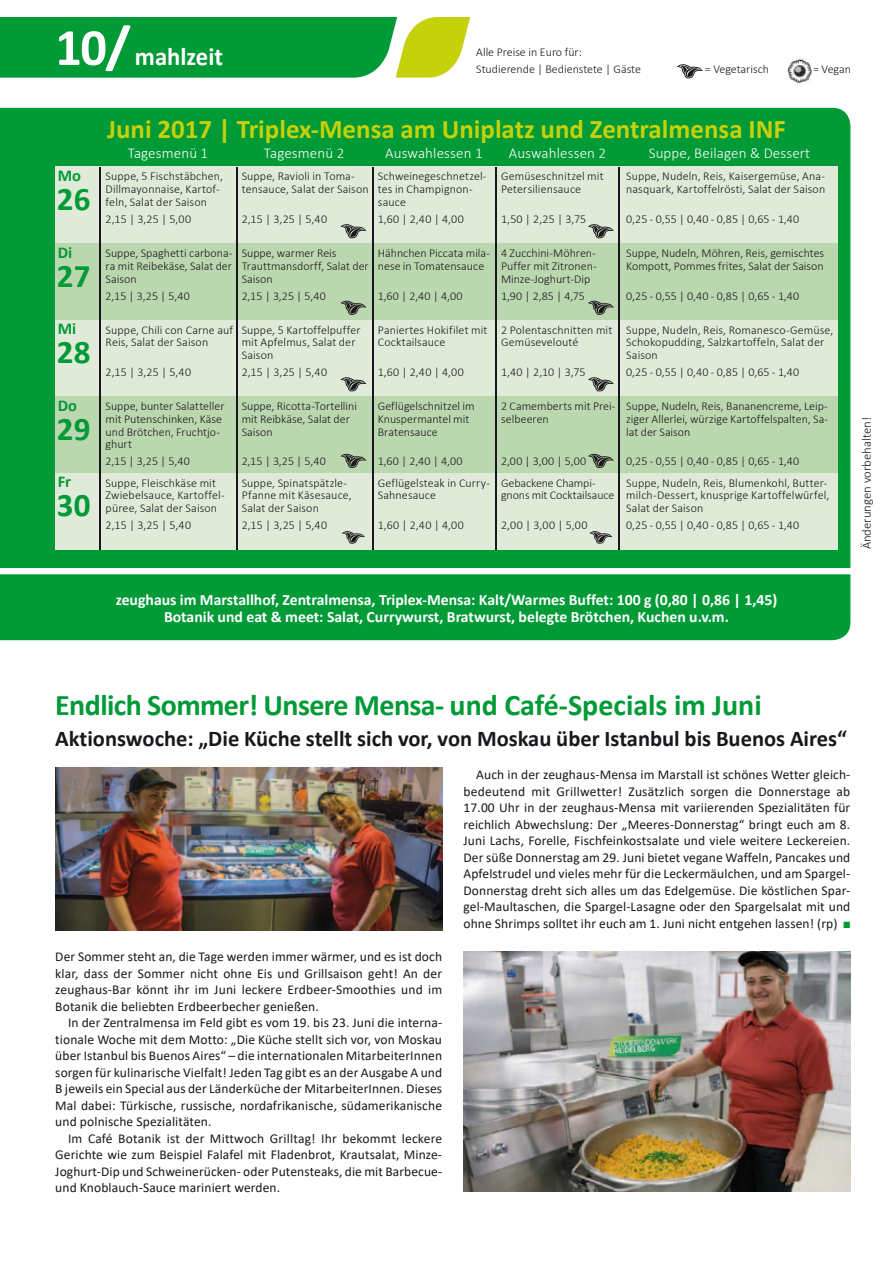
<style>
.page{position:relative;width:893px;height:1263px;background:#fff}
.page>*{position:absolute;margin:0;border:0;box-sizing:border-box;transform-origin:0 0}
.t1{font:700 33px "Calibri";color:#009a36}
.t2{font:700 30px "Calibri";letter-spacing:-.02em;color:#009a36}
.t3{font:700 27px "Calibri";color:#c5d10a}
.t4{font:700 25.5px "Calibri";color:#fff}
.t5{font:700 22.5px "Calibri";color:#1a171c}
.t6{font:700 16.5px "Calibri";color:#009a36}
.t7{font:700 15.75px/17.2px "Calibri";color:#fff;text-align:center}
.t8{font:300 15px "Calibri";letter-spacing:.01em;color:#fff}
.t9{font:13.5px/16.5px "Calibri";letter-spacing:.01em;color:#1a171c;text-align:justify}
.t10{font:300 12.75px "Calibri";color:#1a171c}
.t11{font:300 12px/12.8px "Calibri";letter-spacing:.005em;color:#1a171c}
.s1{font-size:52.5px}
</style>
<div class="page">
<svg style="left:0;top:17px;width:470px;height:61px;background:#27a73e"></svg>
<svg style="left:677px;top:64px;width:26px;height:14px"></svg>
<img style="left:786px;top:58px;width:26px;height:25px">
<img style="left:55px;top:768px;width:387px;height:163px">
<div style="left:0;top:574px;width:850px;height:66px;background:#009a36"></div>
<div style="left:0;top:108px;width:850px;height:460px;background:#009a36"></div>
<div style="left:55px;top:167px;width:783px;height:76px;background:#dfebd8"></div>
<div style="left:55px;top:243px;width:783px;height:77px;background:#bbd7af"></div>
<div style="left:55px;top:320px;width:783px;height:76px;background:#dfebd8"></div>
<div style="left:55px;top:396px;width:783px;height:77px;background:#bbd7af"></div>
<div style="left:55px;top:473px;width:783px;height:76px;background:#dfebd8"></div>
<hr style="left:99px;top:167px;width:1px;height:382px;background:#1a171c">
<hr style="left:236px;top:167px;width:1px;height:382px;background:#1a171c">
<hr style="left:372px;top:167px;width:1px;height:382px;background:#1a171c">
<hr style="left:495px;top:167px;width:2px;height:382px;background:#1a171c">
<hr style="left:618px;top:167px;width:2px;height:382px;background:#1a171c">
<svg style="left:589px;top:531px;width:23px;height:13px"></svg>
<svg style="left:588px;top:454px;width:26px;height:14px"></svg>
<svg style="left:588px;top:377px;width:26px;height:14px"></svg>
<svg style="left:588px;top:301px;width:26px;height:14px"></svg>
<svg style="left:588px;top:224px;width:26px;height:14px"></svg>
<svg style="left:342px;top:531px;width:23px;height:13px"></svg>
<svg style="left:340px;top:454px;width:26px;height:14px"></svg>
<svg style="left:340px;top:224px;width:26px;height:14px"></svg>
<svg style="left:340px;top:301px;width:26px;height:14px"></svg>
<svg style="left:340px;top:377px;width:26px;height:14px"></svg>
<img style="left:463px;top:952px;width:387px;height:240px">
<h3 class="t4" style="left:55px;top:38px;width:169px"><span class="s1">10/</span>mahlzeit</h3>
<p class="t11" style="left:476px;top:43px;width:166px;line-height:17px">Alle Preise in Euro für:<br>Studierende | Bedienstete | Gäste</p>
<p class="t11" style="left:705px;top:62px;width:66px">= Vegetarisch</p>
<p class="t11" style="left:813px;top:62px;width:39px">= Vegan</p>
<h3 class="t6" style="left:58px;top:164px;width:25px">Mo</h3>
<h1 class="t1" style="left:57px;top:176px;width:35px">26</h1>
<h3 class="t6" style="left:58px;top:241px;width:16px">Di</h3>
<h1 class="t1" style="left:57px;top:252px;width:35px">27</h1>
<h3 class="t6" style="left:58px;top:317px;width:20px">Mi</h3>
<h1 class="t1" style="left:57px;top:329px;width:35px">28</h1>
<h3 class="t6" style="left:58px;top:394px;width:21px">Do</h3>
<h1 class="t1" style="left:57px;top:405px;width:35px">29</h1>
<h3 class="t6" style="left:58px;top:470px;width:15px">Fr</h3>
<h1 class="t1" style="left:57px;top:482px;width:35px">30</h1>
<h3 class="t3" style="left:107px;top:110px;width:680px">Juni 2017 | Triplex-Mensa am Uniplatz und Zentralmensa INF</h3>
<p class="t8" style="left:128px;top:144px;width:82px">Tagesmenü 1</p>
<p class="t8" style="left:264px;top:144px;width:82px">Tagesmenü 2</p>
<p class="t8" style="left:385px;top:144px;width:99px">Auswahlessen 1</p>
<p class="t8" style="left:509px;top:144px;width:99px">Auswahlessen 2</p>
<p class="t8" style="left:649px;top:144px;width:163px">Suppe, Beilagen &amp; Dessert</p>
<p class="t11" style="left:106px;top:170px;width:119px">Suppe, 5 Fischstäbchen,<br>Dillmayonnaise, Kartof&shy;feln, Salat der Saison</p>
<p class="t11" style="left:106px;top:212px;width:87px">2,15 | 3,25 | 5,00</p>
<p class="t11" style="left:242px;top:170px;width:129px">Suppe, Ravioli in Toma&shy;tensauce, Salat der Saison</p>
<p class="t11" style="left:242px;top:212px;width:87px">2,15 | 3,25 | 5,40</p>
<p class="t11" style="left:378px;top:170px;width:110px">Schweinegeschnetzel&shy;tes in Champignon&shy;sauce</p>
<p class="t11" style="left:378px;top:212px;width:88px">1,60 | 2,40 | 4,00</p>
<p class="t11" style="left:106px;top:247px;width:128px;text-align:justify">Suppe, Spaghetti carbona&shy;ra mit Reibekäse, Salat der Saison</p>
<p class="t11" style="left:106px;top:289px;width:86px">2,15 | 3,25 | 5,40</p>
<p class="t11" style="left:242px;top:247px;width:128px">Suppe, warmer Reis<br>Trauttmansdorff, Salat der<br>Saison</p>
<p class="t11" style="left:242px;top:289px;width:86px">2,15 | 3,25 | 5,40</p>
<p class="t11" style="left:106px;top:323px;width:129px">Suppe, Chili con Carne auf<br>Reis, Salat der Saison</p>
<p class="t11" style="left:106px;top:366px;width:87px">2,15 | 3,25 | 5,40</p>
<p class="t11" style="left:242px;top:323px;width:120px">Suppe, 5 Kartoffelpuffer mit Apfelmus, Salat der<br>Saison</p>
<p class="t11" style="left:242px;top:366px;width:87px">2,15 | 3,25 | 5,40</p>
<p class="t11" style="left:106px;top:400px;width:120px">Suppe, bunter Salatteller mit Putenschinken, Käse und Brötchen, Fruchtjo&shy;ghurt</p>
<p class="t11" style="left:106px;top:455px;width:86px">2,15 | 3,25 | 5,40</p>
<p class="t11" style="left:106px;top:476px;width:121px">Suppe, Fleischkäse mit<br>Zwiebelsauce, Kartoffel&shy;püree, Salat der Saison</p>
<p class="t11" style="left:106px;top:519px;width:87px">2,15 | 3,25 | 5,40</p>
<p class="t11" style="left:242px;top:400px;width:117px">Suppe, Ricotta-Tortellini mit Reibkäse, Salat der<br>Saison</p>
<p class="t11" style="left:242px;top:455px;width:86px">2,15 | 3,25 | 5,40</p>
<p class="t11" style="left:242px;top:476px;width:111px">Suppe, Spinatspätzle-<br>Pfanne mit Käsesauce,<br>Salat der Saison</p>
<p class="t11" style="left:242px;top:519px;width:87px">2,15 | 3,25 | 5,40</p>
<p class="t11" style="left:378px;top:247px;width:114px">Hähnchen Piccata mila&shy;nese in Tomatensauce</p>
<p class="t11" style="left:378px;top:289px;width:86px">1,60 | 2,40 | 4,00</p>
<p class="t11" style="left:378px;top:323px;width:111px">Paniertes Hokifilet mit<br>Cocktailsauce</p>
<p class="t11" style="left:378px;top:366px;width:88px">1,60 | 2,40 | 4,00</p>
<p class="t11" style="left:378px;top:400px;width:98px">Geflügelschnitzel im<br>Knuspermantel mit<br>Bratensauce</p>
<p class="t11" style="left:378px;top:455px;width:86px">1,60 | 2,40 | 4,00</p>
<p class="t11" style="left:378px;top:476px;width:114px">Geflügelsteak in Curry-<br>Sahnesauce</p>
<p class="t11" style="left:378px;top:519px;width:88px">1,60 | 2,40 | 4,00</p>
<p class="t11" style="left:501px;top:170px;width:104px">Gemüseschnitzel mit<br>Petersiliensauce</p>
<p class="t11" style="left:501px;top:212px;width:87px">1,50 | 2,25 | 3,75</p>
<p class="t11" style="left:501px;top:247px;width:97px;text-align:justify">4 Zucchini-Möhren-Puffer mit Zitronen-Minze-Joghurt-Dip</p>
<p class="t11" style="left:501px;top:289px;width:85px">1,90 | 2,85 | 4,75</p>
<p class="t11" style="left:501px;top:323px;width:113px">2 Polentaschnitten mit<br>Gemüsevelouté</p>
<p class="t11" style="left:501px;top:366px;width:86px">1,40 | 2,10 | 3,75</p>
<p class="t11" style="left:501px;top:400px;width:116px">2 Camemberts mit Prei&shy;selbeeren</p>
<p class="t11" style="left:501px;top:455px;width:87px">2,00 | 3,00 | 5,00</p>
<p class="t11" style="left:501px;top:476px;width:115px">Gebackene Champi&shy;gnons mit Cocktailsauce</p>
<p class="t11" style="left:501px;top:519px;width:88px">2,00 | 3,00 | 5,00</p>
<p class="t11" style="left:626px;top:170px;width:200px">Suppe, Nudeln, Reis, Kaisergemüse, Ana&shy;nasquark, Kartoffelrösti, Salat der Saison</p>
<p class="t11" style="left:626px;top:212px;width:174px">0,25 - 0,55 | 0,40 - 0,85 | 0,65 - 1,40</p>
<p class="t11" style="left:626px;top:247px;width:199px">Suppe, Nudeln, Möhren, Reis, gemischtes<br>Kompott, Pommes frites, Salat der Saison</p>
<p class="t11" style="left:626px;top:289px;width:174px">0,25 - 0,55 | 0,40 - 0,85 | 0,65 - 1,40</p>
<p class="t11" style="left:626px;top:323px;width:209px">Suppe, Nudeln, Reis, Romanesco-Gemüse,<br>Schokopudding, Salzkartoffeln, Salat der<br>Saison</p>
<p class="t11" style="left:626px;top:366px;width:174px">0,25 - 0,55 | 0,40 - 0,85 | 0,65 - 1,40</p>
<p class="t11" style="left:626px;top:400px;width:203px;text-align:justify">Suppe, Nudeln, Reis, Bananencreme, Leip&shy;ziger Allerlei, würzige Kartoffelspalten, Sa&shy;lat der Saison</p>
<p class="t11" style="left:626px;top:455px;width:174px">0,25 - 0,55 | 0,40 - 0,85 | 0,65 - 1,40</p>
<p class="t11" style="left:626px;top:476px;width:205px">Suppe, Nudeln, Reis, Blumenkohl, Butter&shy;milch-Dessert, knusprige Kartoffelwürfel,<br>Salat der Saison</p>
<p class="t11" style="left:626px;top:519px;width:174px">0,25 - 0,55 | 0,40 - 0,85 | 0,65 - 1,40</p>
<h3 class="t7" style="left:116px;top:590px;width:663px">zeughaus im Marstallhof, Zentralmensa, Triplex-Mensa: Kalt/Warmes Buffet: 100 g (0,80 | 0,86 | 1,45)<br>Botanik und eat &amp; meet: Salat, Currywurst, Bratwurst, belegte Brötchen, Kuchen u.v.m.</h3>
<p class="t10" style="left:858px;top:549px;width:134px;rotate:-90deg">Änderungen vorbehalten!</p>
<h2 class="t2" style="left:55px;top:684px;width:708px">Endlich Sommer! Unsere Mensa- und Café-Specials im Juni</h2>
<h3 class="t5" style="left:55px;top:723px;width:793px">Aktionswoche: „Die Küche stellt sich vor, von Moskau über Istanbul bis Buenos Aires“</h3>
<p class="t9" style="left:463px;top:766px;width:388px;text-indent:13px">Auch in der zeughaus-Mensa im Marstall ist schönes Wetter gleich&shy;bedeutend mit Grillwetter! Zusätzlich sorgen die Donnerstage ab 17.00 Uhr in der zeughaus-Mensa mit variierenden Spezialitäten für reichlich Abwechslung: Der „Meeres-Donnerstag“ bringt euch am 8.<br>Juni Lachs, Forelle, Fischfeinkostsalate und viele weitere Leckereien.<br>Der süße Donnerstag am 29. Juni bietet vegane Waffeln, Pancakes und Apfelstrudel und vieles mehr für die Leckermäulchen, und am Spargel-Donnerstag dreht sich alles um das Edelgemüse. Die köstlichen Spar&shy;gel-Maultaschen, die Spargel-Lasagne oder den Spargelsalat mit und ohne Shrimps solltet ihr euch am 1. Juni nicht entgehen lassen! (rp)</p>
<p class="t9" style="left:55px;top:948px;width:388px">Der Sommer steht an, die Tage werden immer wärmer, und es ist doch klar, dass der Sommer nicht ohne Eis und Grillsaison geht! An der zeughaus-Bar könnt ihr im Juni leckere Erdbeer-Smoothies und im Botanik die beliebten Erdbeerbecher genießen.</p>
<p class="t9" style="left:55px;top:1014px;width:388px;text-indent:13px">In der Zentralmensa im Feld gibt es vom 19. bis 23. Juni die interna&shy;tionale Woche mit dem Motto: „Die Küche stellt sich vor, von Moskau über Istanbul bis Buenos Aires“ – die internationalen MitarbeiterInnen sorgen für kulinarische Vielfalt! Jeden Tag gibt es an der Ausgabe A und B jeweils ein Special aus der Länderküche der MitarbeiterInnen. Dieses Mal dabei: Türkische, russische, nordafrikanische, südamerikanische und polnische Spezialitäten.</p>
<p class="t9" style="left:55px;top:1129px;width:388px;text-indent:13px">Im Café Botanik ist der Mittwoch Grilltag! Ihr bekommt leckere Gerichte wie zum Beispiel Falafel mit Fladenbrot, Krautsalat, Minze-Joghurt-Dip und Schweinerücken- oder Putensteaks, die mit Barbecue&shy;und Knoblauch-Sauce mariniert werden.</p>
</div>
